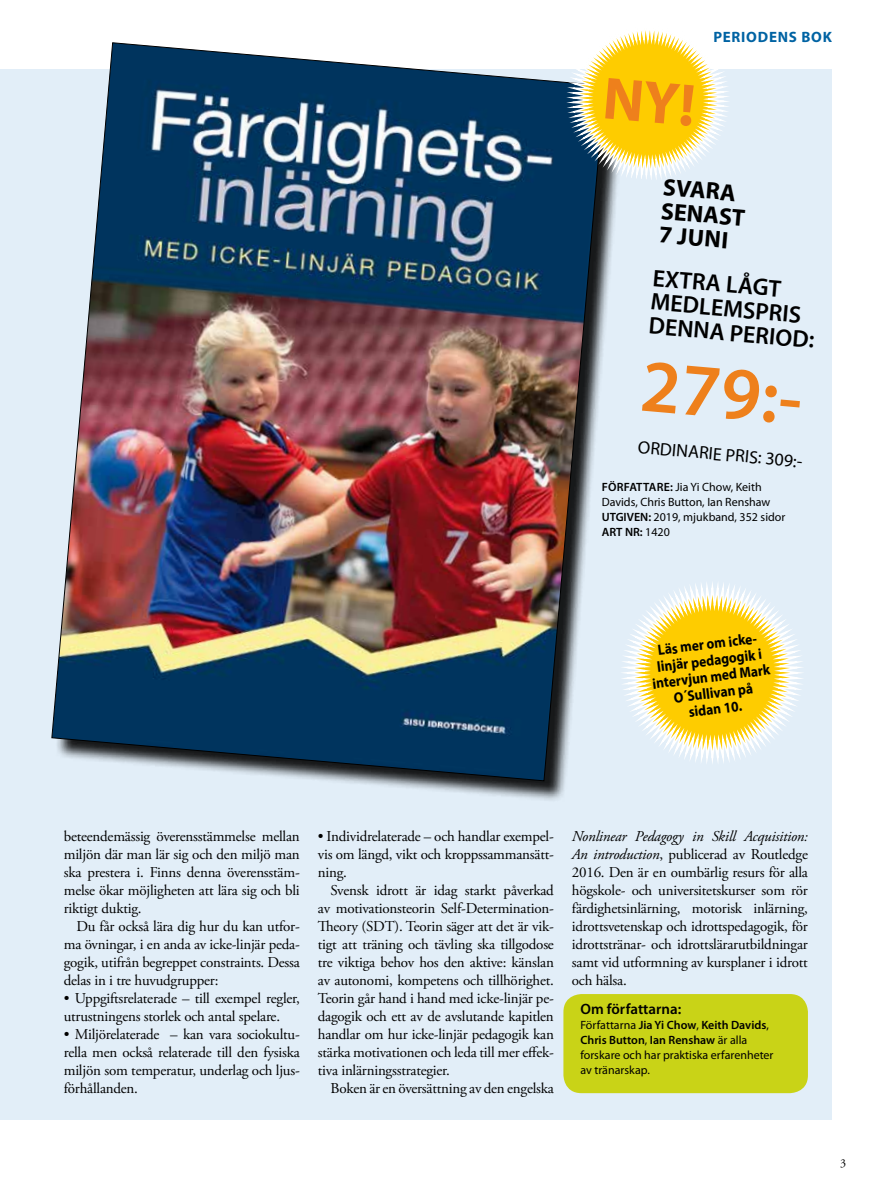
<style>
.page{position:relative;width:893px;height:1191px;background:#fff}
.page>*{position:absolute;margin:0;border:0;box-sizing:border-box;transform-origin:0 0}
.t1{font:600 75px "Myriad Pro";color:#ee801c}
.t2{font:600 24px/24px "Myriad Pro";color:#000}
.t3{font:700 24px/24px "Myriad Pro";color:#000}
.t4{font:18px "Myriad Pro";color:#000}
.t5{font:15px/18px "Adobe Garamond Pro";letter-spacing:-.015em;color:#000;text-align:justify}
.t6{font:700 15px/16.4px "Myriad Pro";color:#000;text-align:center;scale:.9 1}
.t7{font:600 15px "Myriad Pro";color:#000}
.t8{font:700 15px "Myriad Pro";letter-spacing:.05em;color:#0063a3}
.t9{font:12px/15px "Myriad Pro";color:#000}
.t10{font:12px "Adobe Garamond Pro";color:#000}
.s1{font-weight:600}
.s2{font-style:italic}
</style>
<div class="page">
<div style="left:0;top:69px;width:831px;height:1050px;background:#e2eef8"></div>
<div style="left:54px;top:45px;width:573px;height:757px;background:#000;opacity:.9"></div>
<img style="left:51px;top:42px;width:555px;height:740px">
<svg style="left:613px;top:573px;width:190px;height:199px"></svg>
<div style="left:563px;top:994px;width:245px;height:99px;background:#c9d317;border-radius:18px"></div>
<svg style="left:560px;top:30px;width:169px;height:156px"></svg>
<p class="t8" style="left:713px;top:27px;width:120px">PERIODENS BOK</p>
<h2 class="t3" style="left:664px;top:174px;width:86px;rotate:5deg">SVARA<br>SENAST<br>7 JUNI</h2>
<h2 class="t2" style="left:654px;top:265px;width:168px;rotate:5deg">EXTRA LÅGT<br>MEDLEMSPRIS<br>DENNA PERIOD:</h2>
<h1 class="t1" style="left:645px;top:338px;width:163px;rotate:5deg">279:-</h1>
<p class="t4" style="left:639px;top:436px;width:166px;rotate:5deg">ORDINARIE PRIS: 309:-</p>
<p class="t9" style="left:602px;top:479px;width:185px"><span class="s1">FÖRFATTARE:</span> Jia Yi Chow, Keith<br>Davids, Chris Button, Ian Renshaw<br><span class="s1">UTGIVEN:</span> 2019, mjukband, 352 sidor<br><span class="s1">ART NR:</span> 1420</p>
<p class="t6" style="left:648px;top:643px;width:133px;rotate:-7deg">Läs mer om icke&shy;linjär pedagogik i intervjun med Mark<br>O´Sullivan på<br>sidan 10.</p>
<p class="t5" style="left:64px;top:828px;width:238px">beteendemässig överensstämmelse mellan miljön där man lär sig och den miljö man ska prestera i. Finns denna överensstäm&shy;melse ökar möjligheten att lära sig och bli riktigt duktig.</p>
<p class="t5" style="left:64px;top:918px;width:238px;text-indent:13px">Du får också lära dig hur du kan utfor&shy;ma övningar, i en anda av icke-linjär peda&shy;gogik, utifrån begreppet constraints. Dessa delas in i tre huvudgrupper:</p>
<p class="t5" style="left:64px;top:990px;width:238px">• Uppgiftsrelaterade – till exempel regler, utrustningens storlek och antal spelare.</p>
<p class="t5" style="left:64px;top:1026px;width:238px">• Miljörelaterade – kan vara sociokultu&shy;rella men också relaterade till den fysiska miljön som temperatur, underlag och ljus&shy;förhållanden.</p>
<p class="t5" style="left:318px;top:828px;width:238px">• Individrelaterade – och handlar exempel&shy;vis om längd, vikt och kroppssammansätt&shy;ning.</p>
<p class="t5" style="left:318px;top:882px;width:238px;text-indent:13px">Svensk idrott är idag starkt påverkad av motivationsteorin Self-Determination-Theory (SDT). Teorin säger att det är vik&shy;tigt att träning och tävling ska tillgodose tre viktiga behov hos den aktive: känslan av autonomi, kompetens och tillhörighet.<br>Teorin går hand i hand med icke-linjär pe&shy;dagogik och ett av de avslutande kapitlen handlar om hur icke-linjär pedagogik kan stärka motivationen och leda till mer effek&shy;tiva inlärningsstrategier.</p>
<p class="t5" style="left:331px;top:1080px;width:225px">Boken är en översättning av den engelska</p>
<p class="t5" style="left:572px;top:828px;width:238px"><span class="s2">Nonlinear Pedagogy in Skill Acquisition:<br>An introduction</span>, publicerad av Routledge 2016. Den är en oumbärlig resurs för alla högskole- och universitetskurser som rör färdighetsinlärning, motorisk inlärning, idrottsvetenskap och idrottspedagogik, för idrottstränar- och idrottslärarutbildningar samt vid utformning av kursplaner i idrott och hälsa.</p>
<p class="t7" style="left:580px;top:999px;width:102px">Om författarna:</p>
<p class="t9" style="left:580px;top:1017px;width:195px">Författarna <span class="s1">Jia Yi Chow</span>, <span class="s1">Keith Davids</span>,<br><span class="s1">Chris Button</span>, <span class="s1">Ian Renshaw</span> är alla forskare och har praktiska erfarenheter av tränarskap.</p>
<p class="t10" style="left:840px;top:1155px;width:7px">3</p>
</div>
